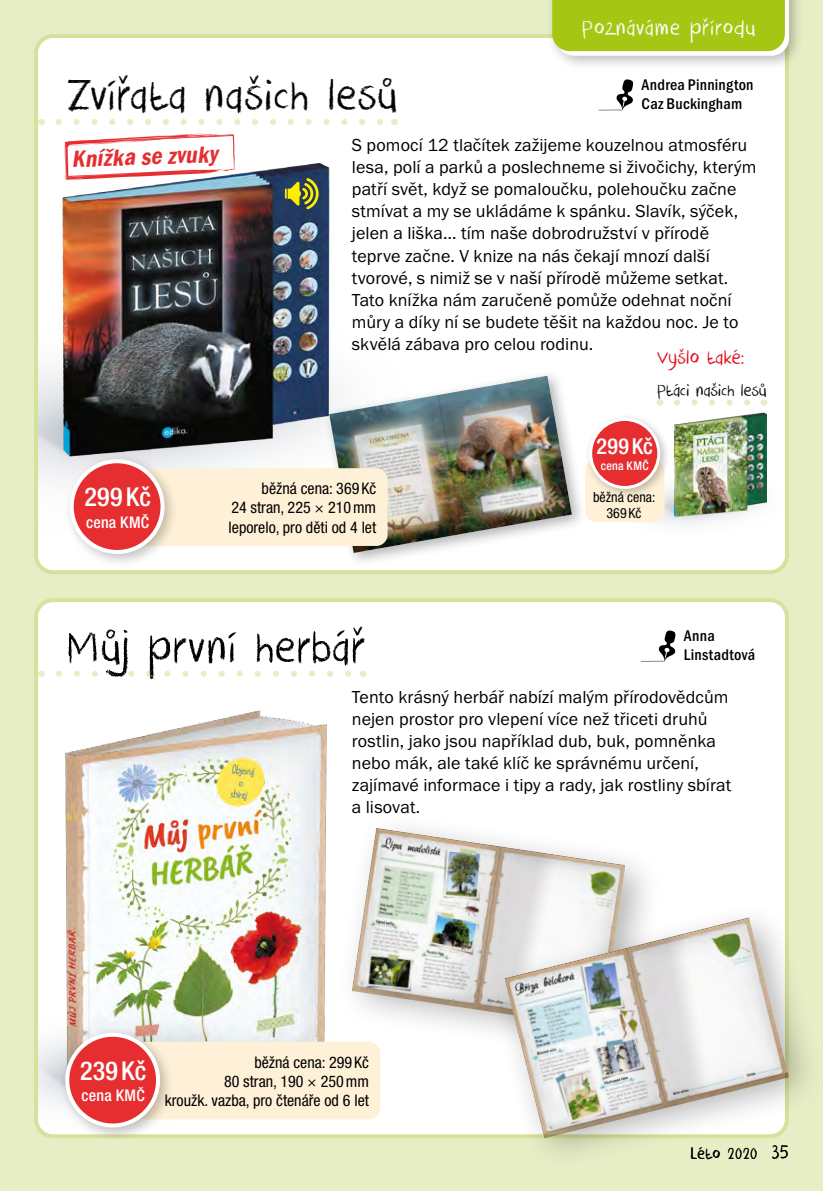
<style>
.page{position:relative;width:823px;height:1191px;background:#fff}
.page>*{position:absolute;margin:0;border:0;box-sizing:border-box;transform-origin:0 0}
.t1{font:50px "Crayon Crumble";letter-spacing:.015em;color:#000}
.t2{font:49px "Crayon Crumble";letter-spacing:.015em;color:#000}
.t3{font:500 condensed 26px "Helvetica Neue CE";letter-spacing:.005em;color:#fff}
.t4{font:24px "Crayon Crumble";letter-spacing:.04em;color:#fff}
.t5{font:italic 600 condensed 24px "Franklin Gothic";color:#e62e31}
.t6{font:22px "Crayon Crumble";letter-spacing:.005em;color:#e30413}
.t7{font:500 condensed 22px "Helvetica Neue CE";color:#fff}
.t8{font:19px "Crayon Crumble";color:#000}
.t9{font:18px/22px "Franklin Gothic ITCTOT";letter-spacing:.005em;color:#000}
.t10{font:18px "Crayon Crumble";letter-spacing:.025em;color:#000}
.t11{font:16px/19.2px "Helvetica Neue Cond CE";color:#000;text-align:right}
.t12{font:16px/19.2px "Franklin Got Itc TOT Med Con";letter-spacing:.015em;color:#000}
.t13{font:500 condensed 16px "Helvetica Neue CE";letter-spacing:.015em;color:#fff}
.t14{font:14px/16px "Helvetica Neue Cond CE";color:#000;text-align:center}
.t15{font:500 condensed 12px "Helvetica Neue CE";letter-spacing:.02em;color:#fff}
.s1{font-size:22px}
</style>
<div class="page">
<div style="left:0;top:0;width:822px;height:1191px;background:#e7eec6"></div>
<div style="left:36px;top:600px;width:750px;height:536px;background:#fff;border-radius:17px"></div>
<div style="left:34px;top:598px;width:754px;height:540px;border:4px solid #d6e29b;border-radius:17px"></div>
<div style="left:36px;top:36px;width:750px;height:536px;background:#fff;border-radius:17px"></div>
<div style="left:34px;top:34px;width:754px;height:540px;border:4px solid #d6e29b;border-radius:17px"></div>
<div style="left:545px;top:0;width:258px;height:71px;background:#000;opacity:.25"></div>
<svg style="left:552px;top:0;width:236px;height:56px;background:#aecc2c"></svg>
<svg style="left:59px;top:119px;width:324px;height:6px"></svg>
<svg style="left:59px;top:671px;width:293px;height:6px"></svg>
<img style="left:38px;top:295px;width:181px;height:267px">
<img style="left:53px;top:162px;width:277px;height:304px">
<img style="left:65px;top:710px;width:262px;height:331px">
<svg style="left:598px;top:79px;width:34px;height:31px"></svg>
<img style="left:38px;top:997px;width:249px;height:137px">
<div style="left:130px;top:1041px;width:250px;height:78px;background:#fff1d7;border-radius:11px"></div>
<div style="left:59px;top:1026px;width:116px;height:116px;background:#000;opacity:.25"></div>
<div style="left:67px;top:1034px;width:91px;height:91px;background:#e62e31;border-radius:50%"></div>
<div style="left:65px;top:1032px;width:95px;height:95px;border:4px solid #fff;border-radius:50%"></div>
<svg style="left:651px;top:630px;width:24px;height:31px"></svg>
<div style="left:335px;top:811px;width:328px;height:250px;background:#000;opacity:.3"></div>
<img style="left:352px;top:828px;width:273px;height:195px">
<img style="left:476px;top:846px;width:149px;height:182px">
<img style="left:351px;top:828px;width:149px;height:181px">
<div style="left:488px;top:901px;width:334px;height:269px;background:#000;opacity:.3"></div>
<img style="left:504px;top:917px;width:283px;height:216px">
<img style="left:626px;top:917px;width:162px;height:190px">
<img style="left:504px;top:948px;width:162px;height:190px">
<img style="left:638px;top:464px;width:151px;height:70px">
<img style="left:673px;top:412px;width:93px;height:107px">
<svg style="left:676px;top:399px;width:75px;height:6px"></svg>
<div style="left:584px;top:459px;width:80px;height:63px;background:#fff1d7;border-radius:11px"></div>
<div style="left:584px;top:412px;width:87px;height:88px;background:#000;opacity:.25"></div>
<div style="left:590px;top:419px;width:68px;height:68px;background:#e62e31;border-radius:50%"></div>
<div style="left:589px;top:418px;width:71px;height:71px;border:3px solid #fff;border-radius:50%"></div>
<svg style="left:285px;top:178px;width:33px;height:31px"></svg>
<div style="left:322px;top:369px;width:264px;height:198px;background:#000;opacity:.3"></div>
<img style="left:329px;top:376px;width:242px;height:177px">
<div style="left:138px;top:468px;width:249px;height:78px;background:#fff1d7;border-radius:11px"></div>
<div style="left:63px;top:452px;width:116px;height:116px;background:#000;opacity:.25"></div>
<div style="left:72px;top:461px;width:90px;height:91px;background:#e62e31;border-radius:50%"></div>
<div style="left:70px;top:459px;width:94px;height:95px;border:4px solid #fff;border-radius:50%"></div>
<svg style="left:64px;top:133px;width:171px;height:47px"></svg>
<h2 class="t2" style="left:66px;top:67px;width:332px">Zvířata našich lesů</h2>
<h3 class="t4" style="left:581px;top:14px;width:175px">Poznáváme přírodu</h3>
<h3 class="t4" style="left:633px;top:14px;width:113px">Pro dospělé</h3>
<p class="t12" style="left:641px;top:75px;width:113px">Andrea Pinnington<br>Caz Buckingham</p>
<h3 class="t5" style="left:71px;top:143px;width:147px;rotate:-2deg">Knížka se zvuky</h3>
<p class="t9" style="left:351px;top:135px;width:406px">S pomocí 12 tlačítek zažijeme kouzelnou atmosféru lesa, polí a parků a poslechneme si živočichy, kterým patří svět, když se pomaloučku, polehoučku začne stmívat a my se ukládáme k spánku. Slavík, sýček, jelen a liška… tím naše dobrodružství v přírodě teprve začne. V knize na nás čekají mnozí další tvorové, s nimiž se v naší přírodě můžeme setkat.<br>Tato knížka nám zaručeně pomůže odehnat noční můry a díky ní se budete těšit na každou noc. Je to skvělá zábava pro celou rodinu.</p>
<p class="t6" style="left:656px;top:344px;width:89px">Vyšlo také:</p>
<p class="t8" style="left:656px;top:378px;width:111px">Ptáci našich lesů</p>
<h3 class="t3" style="left:84px;top:482px;width:68px">299 Kč</h3>
<p class="t13" style="left:86px;top:513px;width:65px">cena KMČ</p>
<p class="t11" style="left:228px;top:479px;width:149px;text-align:justify;text-indent:33px">běžná cena: 369 Kč 24 stran, 225 × 210mm leporelo, pro děti od 4 let</p>
<p class="t7" style="left:596px;top:434px;width:58px">299 Kč</p>
<p class="t15" style="left:600px;top:459px;width:49px">cena KMČ</p>
<p class="t14" style="left:592px;top:489px;width:64px">běžná cena:<br>369 Kč</p>
<h1 class="t1" style="left:66px;top:617px;width:301px">Můj první herbář</h1>
<p class="t12" style="left:683px;top:626px;width:73px">Anna<br>Linstadtová</p>
<p class="t9" style="left:351px;top:686px;width:381px">Tento krásný herbář nabízí malým přírodovědcům nejen prostor pro vlepení více než třiceti druhů rostlin, jako jsou například dub, buk, pomněnka nebo mák, ale také klíč ke správnému určení, zajímavé informace i tipy a rady, jak rostliny sbírat a lisovat.</p>
<h3 class="t3" style="left:80px;top:1055px;width:68px">239 Kč</h3>
<p class="t13" style="left:82px;top:1086px;width:65px">cena KMČ</p>
<p class="t11" style="left:165px;top:1052px;width:205px">běžná cena: 299 Kč<br>80 stran, 190 × 250mm<br>kroužk. vazba, pro čtenáře od 6 let</p>
<p class="t10" style="left:690px;top:1143px;width:99px">Léto 2020 <span class="s1">35</span></p>
</div>
